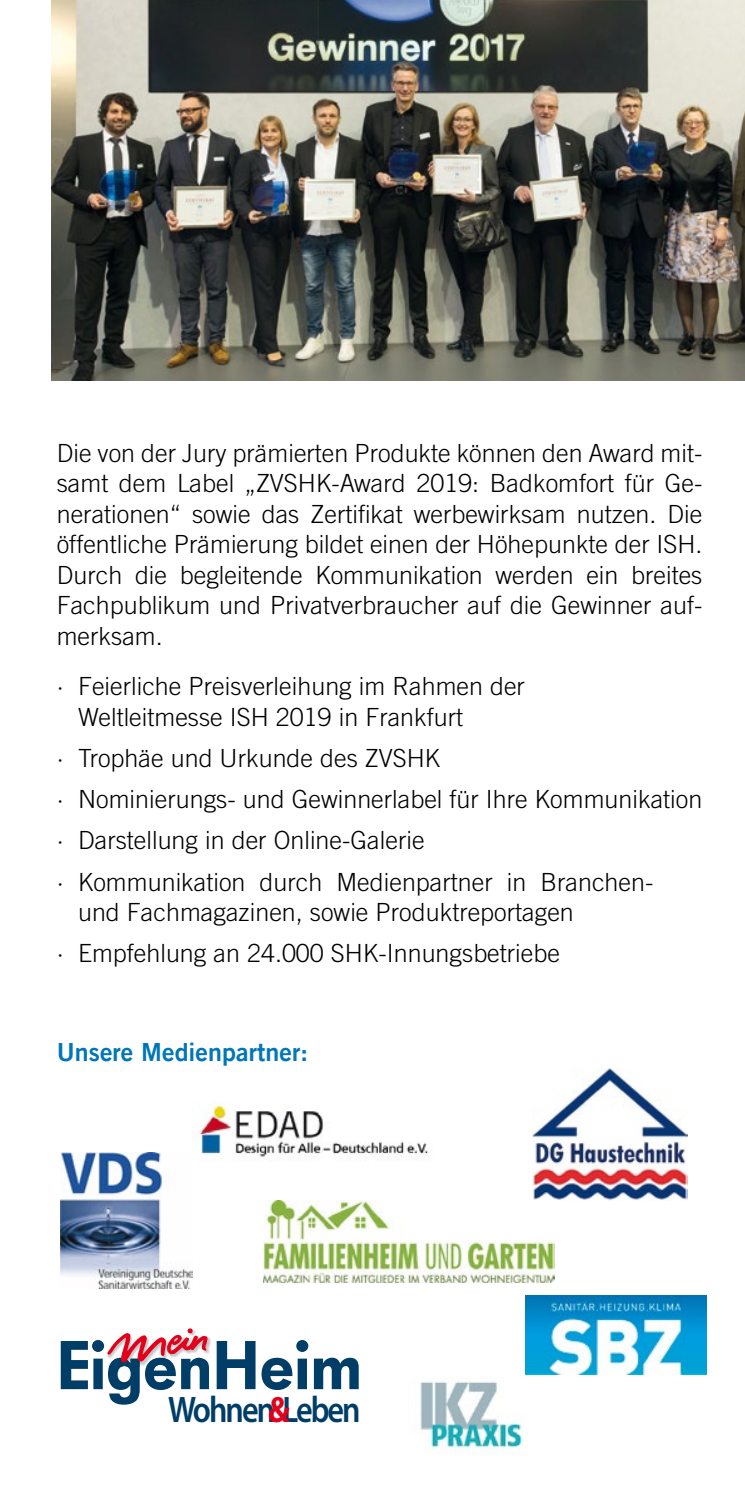
<style>
.page{position:relative;width:745px;height:1489px;background:#fff}
.page>*{position:absolute;margin:0;border:0;box-sizing:border-box;transform-origin:0 0}
.t1{font:600 37px "Myriad Pro";letter-spacing:-.06em;color:#003d67;scale:.87 1}
.ZVSHK_p{font:300 25px/30.5px "Trade Gothic LT";color:#000}
.ZVSHK_H3{font:25px "Trade Gothic LT Bold Two";color:#0076b9}
.s1{font-weight:700;font-size:36.75px;color:#e2001a}
</style>
<div class="page">
<img style="left:199px;top:1105px;width:233px;height:55px">
<img style="left:532px;top:1068px;width:155px;height:132px">
<img style="left:60px;top:1152px;width:133px;height:136px">
<svg style="left:216px;top:1341px;width:39px;height:47px"></svg>
<svg style="left:261px;top:1340px;width:47px;height:49px"></svg>
<svg style="left:314px;top:1357px;width:44px;height:31px"></svg>
<img style="left:209px;top:1337px;width:2px;height:16px">
<svg style="left:61px;top:1328px;width:148px;height:76px"></svg>
<img style="left:264px;top:1200px;width:289px;height:82px">
<img style="left:420px;top:1381px;width:104px;height:69px">
<img style="left:525px;top:1295px;width:180px;height:79px">
<img style="left:51px;top:0;width:693px;height:380px">
<p class="ZVSHK_p" style="left:57px;top:437px;width:646px;text-align:justify">Die von der Jury prämierten Produkte können den Award mit&shy;samt dem Label „ZVSHK-Award 2019: Badkomfort für Ge&shy;nerationen“ sowie das Zertifikat werbewirksam nutzen. Die öffentliche Prämierung bildet einen der Höhepunkte der ISH.<br>Durch die begleitende Kommunikation werden ein breites Fachpublikum und Privatverbraucher auf die Gewinner auf&shy;merksam.</p>
<p class="ZVSHK_p" style="left:78px;top:671px;width:448px;text-indent:-21px">· Feierliche Preisverleihung im Rahmen der<br>Weltleitmesse ISH 2019 in Frankfurt</p>
<p class="ZVSHK_p" style="left:57px;top:742px;width:384px">· Trophäe und Urkunde des ZVSHK</p>
<p class="ZVSHK_p" style="left:57px;top:783px;width:646px">· Nominierungs- und Gewinnerlabel für Ihre Kommunikation</p>
<p class="ZVSHK_p" style="left:57px;top:824px;width:369px">· Darstellung in der Online-Galerie</p>
<p class="ZVSHK_p" style="left:78px;top:866px;width:574px;text-indent:-21px">· Kommunikation durch Medienpartner in Branchen&shy;und Fachmagazinen, sowie Produktreportagen</p>
<p class="ZVSHK_p" style="left:57px;top:937px;width:504px">· Empfehlung an 24.000 SHK-Innungsbetriebe</p>
<p class="ZVSHK_H3" style="left:57px;top:1036px;width:252px">Unsere Medienpartner:</p>
<p class="t1" style="left:168px;top:1385px;width:223px">Wohnen<span class="s1">&amp;</span>Leben</p>
</div>
